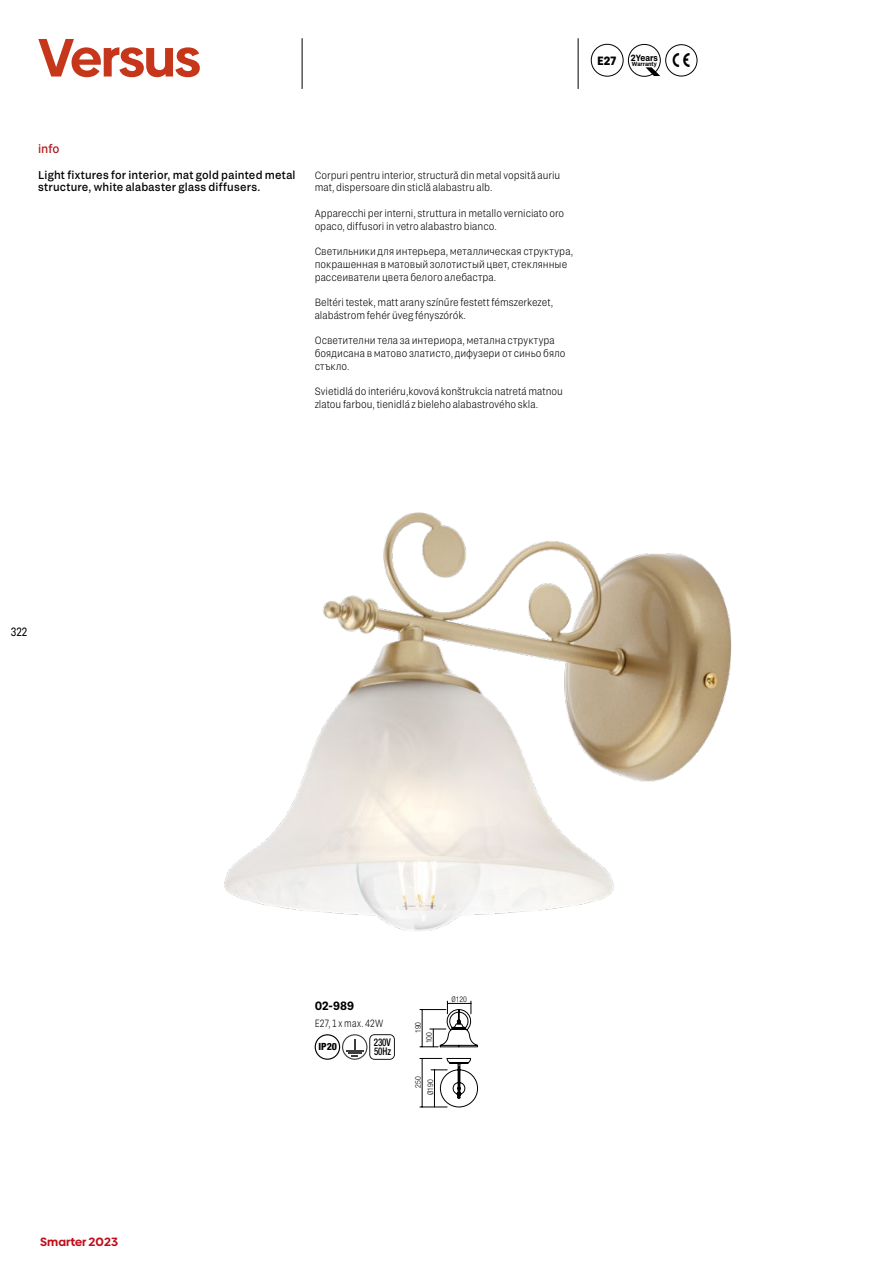
<style>
.page{position:relative;width:893px;height:1263px;background:#fff}
.page>*{position:absolute;margin:0;border:0;box-sizing:border-box;transform-origin:0 0}
.t1{font:700 54px "Biennale";letter-spacing:-.03em;color:#c6361b}
.t2{font:700 12px "Biennale";color:#c20e1a}
.t3{font:600 12px "Grtsk Exa";color:#000}
.t4{font:500 12px "Grtsk Peta";color:#af1d1f;scale:.9 1}
.t5{font:12px "Grtsk Exa";color:#000;scale:.85 1}
.t6{font:700 12px "Grtsk Exa";color:#000}
.t7{font:500 11.25px/12.8px "Grtsk Peta";letter-spacing:.02em;color:#000;scale:.9 1}
.t8{font:500 condensed 10.65px/9.4px "Helvetica Neue LTW1 G";letter-spacing:-.01em;color:#000;scale:.85 1}
.t9{font:300 10.5px/12.8px "Grtsk Exa";letter-spacing:.005em;color:#000}
.t10{font:300 10.5px "Grtsk Exa";letter-spacing:.03em;color:#000;scale:.85 1}
.t11{font:800 condensed 9.9px "Helvetica Neue LTW1 G";color:#000}
.t12{font:600 9px "Grtsk Exa";color:#000}
.t13{font:300 condensed 7.8px/11.1px "Helvetica Neue LT Pro";color:#000}
.t14{font:600 6px "Grtsk Exa";color:#000}
</style>
<div class="page">
<hr style="left:302px;top:38px;width:1px;height:51px;background:#000">
<hr style="left:578px;top:38px;width:1px;height:51px;background:#000">
<svg style="left:315px;top:1034px;width:80px;height:26px"></svg>
<svg style="left:420px;top:1001px;width:58px;height:107px"></svg>
<div style="left:628px;top:44px;width:32px;height:33px;border:1px solid #000;border-radius:50%"></div>
<svg style="left:646px;top:67px;width:14px;height:9px"></svg>
<div style="left:665px;top:44px;width:32px;height:32px;border:1px solid #000;border-radius:50%"></div>
<div style="left:591px;top:44px;width:32px;height:32px;border:1px solid #000;border-radius:50%"></div>
<img style="left:224px;top:512px;width:508px;height:419px">
<h1 class="t1" style="left:38px;top:23px;width:164px">Versus</h1>
<p class="t12" style="left:631px;top:52px;width:28px">2Years</p>
<p class="t6" style="left:597px;top:53px;width:20px">E27</p>
<p class="t14" style="left:632px;top:60px;width:26px">Warranty</p>
<p class="t4" style="left:38px;top:141px;width:25px">info</p>
<p class="t7" style="left:38px;top:168px;width:287px">Light fixtures for interior, mat gold painted metal structure, white alabaster glass diffusers.</p>
<p class="t9" style="left:315px;top:168px;width:247px">Corpuri pentru interior, structură din metal vopsită auriu mat, dispersoare din sticlă alabastru alb.</p>
<p class="t9" style="left:315px;top:206px;width:251px">Apparecchi per interni, struttura in metallo verniciato oro opaco, diffusori in vetro alabastro bianco.</p>
<p class="t9" style="left:315px;top:245px;width:260px">Светильники для интерьера, металлическая структура, покрашенная в матовый золотистый цвет, стеклянные рассеиватели цвета белого алебастра.</p>
<p class="t9" style="left:315px;top:296px;width:240px">Beltéri testek, matt arany színűre festett fémszerkezet, alabástrom fehér üveg fényszórók.</p>
<p class="t9" style="left:315px;top:334px;width:252px">Осветителни тела за интериора, метална структура боядисана в матово златисто, дифузери от синьо бяло стъкло.</p>
<p class="t9" style="left:315px;top:385px;width:250px">Svietidlá do interiéru,kovová konštrukcia natretá matnou zlatou farbou, tienidlá z bieleho alabastrového skla.</p>
<p class="t5" style="left:11px;top:624px;width:21px">322</p>
<p class="t2" style="left:40px;top:1234px;width:79px">Smarter 2023</p>
<p class="t3" style="left:315px;top:998px;width:41px">02-989</p>
<p class="t10" style="left:315px;top:1016px;width:82px">E27, 1 x max. 42W</p>
<p class="t11" style="left:319px;top:1041px;width:20px">IP20</p>
<p class="t8" style="left:374px;top:1037px;width:22px">230V<br>50Hz</p>
<p class="t13" style="left:412px;top:1043px;width:23px;text-indent:10px;rotate:-90deg">190<br>100</p>
<p class="t13" style="left:425px;top:1095px;width:17px;rotate:-90deg">Ø190</p>
<p class="t13" style="left:412px;top:1087px;width:13px;rotate:-90deg">250</p>
<p class="t13" style="left:451px;top:994px;width:17px">Ø120</p>
</div>
